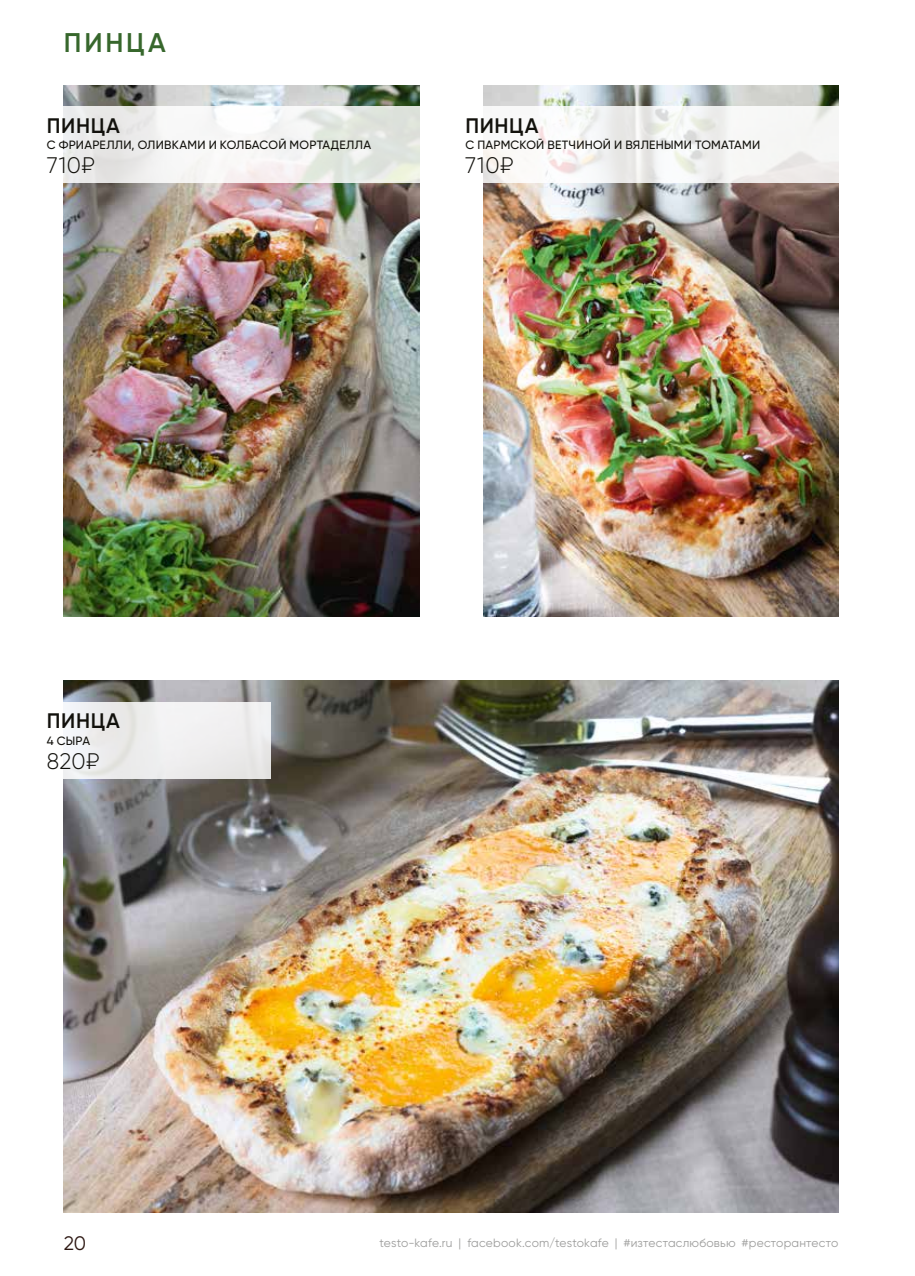
<style>
.page{position:relative;width:915px;height:1276px;background:#fff}
.page>*{position:absolute;margin:0;border:0;box-sizing:border-box;transform-origin:0 0}
.t1{font:600 27px "Gilroy";letter-spacing:.1em;color:#37672c}
.t2{font:300 22.5px "Gilroy";letter-spacing:.03em;color:#12110c}
.t3{font:600 21px "Gilroy";letter-spacing:.03em;color:#12110c}
.t4{font:19.5px "Gilroy";color:#2d1813}
.t5{font:500 12px "Gilroy";letter-spacing:.02em;color:#12110c}
.t6{font:12px "Gilroy";letter-spacing:.015em;color:#9d9d9c}
</style>
<div class="page">
<img style="left:64px;top:85px;width:355px;height:532px">
<img style="left:64px;top:680px;width:774px;height:532px">
<img style="left:483px;top:85px;width:355px;height:532px">
<svg style="left:63px;top:106px;width:357px;height:77px"></svg>
<svg style="left:63px;top:702px;width:208px;height:76px;fill:#eee"></svg>
<svg style="left:483px;top:106px;width:356px;height:77px;fill:#f6f6f4"></svg>
<h1 class="t1" style="left:64px;top:26px;width:103px">ПИНЦА</h1>
<h3 class="t3" style="left:47px;top:112px;width:75px">ПИНЦА</h3>
<p class="t5" style="left:47px;top:138px;width:325px">С ФРИАРЕЛЛИ, ОЛИВКАМИ И КОЛБАСОЙ МОРТАДЕЛЛА</p>
<h2 class="t2" style="left:47px;top:152px;width:50px">710₽</h2>
<h3 class="t3" style="left:465px;top:112px;width:75px">ПИНЦА</h3>
<p class="t5" style="left:465px;top:138px;width:296px">С ПАРМСКОЙ ВЕТЧИНОЙ И ВЯЛЕНЫМИ ТОМАТАМИ</p>
<h2 class="t2" style="left:465px;top:152px;width:50px">710₽</h2>
<h3 class="t3" style="left:47px;top:708px;width:75px">ПИНЦА</h3>
<p class="t5" style="left:47px;top:733px;width:45px">4 СЫРА</p>
<h2 class="t2" style="left:47px;top:747px;width:54px">820₽</h2>
<h3 class="t4" style="left:64px;top:1231px;width:24px">20</h3>
<p class="t6" style="left:379px;top:1235px;width:460px">testo-kafe.ru | facebook.com/testokafe | #изтестаслюбовью #ресторантесто</p>
</div>
